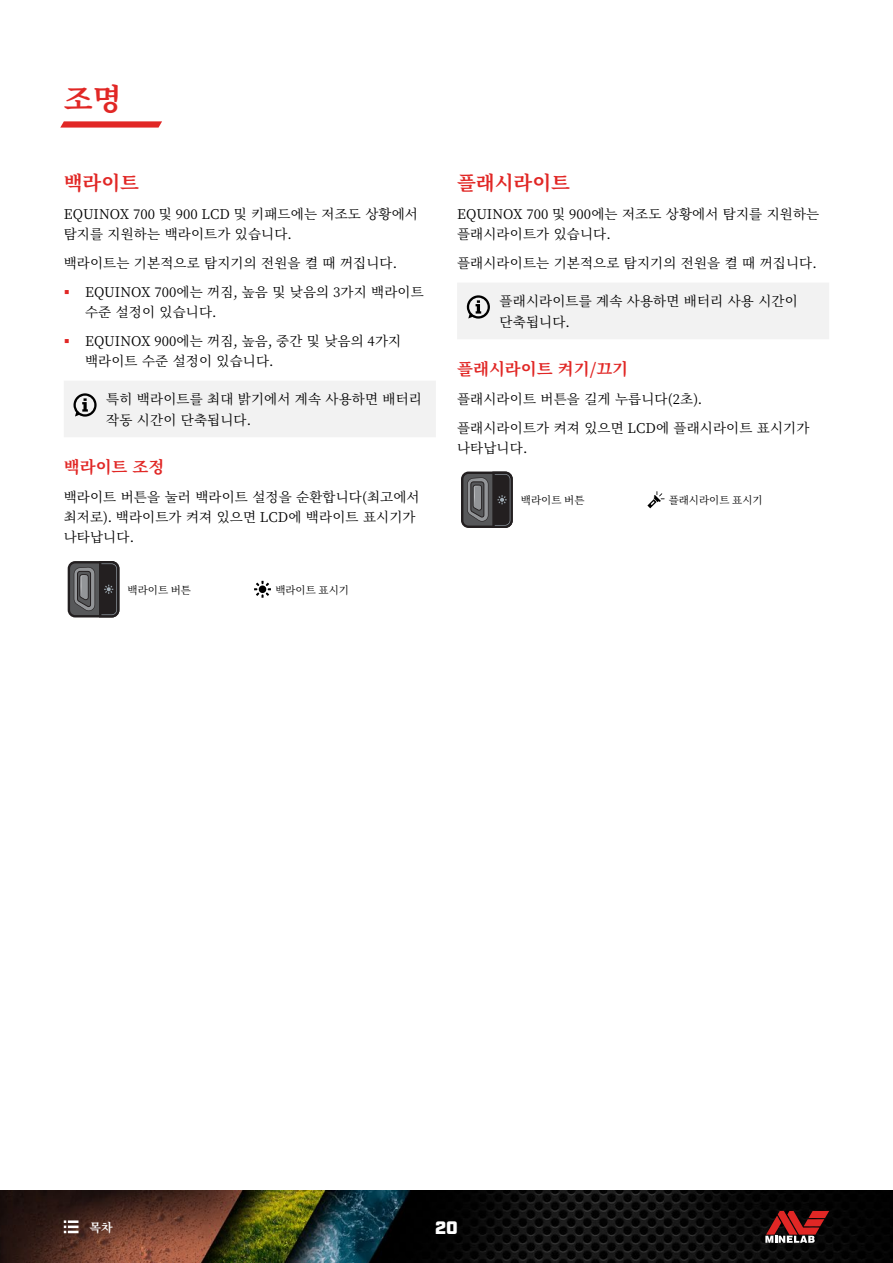
<style>
.page{position:relative;width:893px;height:1263px;background:#fff}
.page>*{position:absolute;margin:0;border:0;box-sizing:border-box;transform-origin:0 0}
.H1_TOC{font:700 30px "Noto Serif KR";color:#e12725}
.H2_TOC{font:700 19.5px "Noto Serif KR";color:#e12725}
.t1{font:900 18px "Industry";color:#fff}
.t2{font:700 16.5px "Noto Serif KR";color:#e12725}
.Body{font:13.5px/20.2px "Noto Serif KR";letter-spacing:.01em;color:#000}
.t3{font:700 12px "Noto Serif KR";color:#fff}
.Annotation_Left{font:10.5px "Noto Serif KR";color:#000}
</style>
<div class="page">
<svg style="left:60px;top:121px;width:102px;height:7px"></svg>
<img style="left:0;top:1190px;width:893px;height:73px">
<svg style="left:64px;top:1220px;width:15px;height:13px"></svg>
<svg style="left:765px;top:1211px;width:64px;height:32px;background:#7a2f2e"></svg>
<div style="left:64px;top:381px;width:372px;height:56px;background:#f2f2f2"></div>
<svg style="left:68px;top:561px;width:51px;height:56px;background:#4a494b"></svg>
<svg style="left:254px;top:581px;width:17px;height:17px"></svg>
<div style="left:457px;top:283px;width:372px;height:56px;background:#f2f2f2"></div>
<svg style="left:461px;top:471px;width:52px;height:57px;background:#4c4a4c"></svg>
<svg style="left:647px;top:491px;width:18px;height:17px"></svg>
<p class="H1_TOC" style="left:64px;top:82px;width:59px">조명</p>
<p class="H2_TOC" style="left:64px;top:172px;width:77px">백라이트</p>
<p class="Body" style="left:64px;top:204px;width:356px">EQUINOX 700 및 900 LCD 및 키패드에는 저조도 상황에서 탐지를 지원하는 백라이트가 있습니다.</p>
<p class="Body" style="left:64px;top:253px;width:332px">백라이트는 기본적으로 탐지기의 전원을 켤 때 꺼집니다.</p>
<p class="Body" style="left:85px;top:282px;width:340px">EQUINOX 700에는 꺼짐, 높음 및 낮음의 3가지 백라이트 수준 설정이 있습니다.</p>
<p class="Body" style="left:85px;top:331px;width:318px">EQUINOX 900에는 꺼짐, 높음, 중간 및 낮음의 4가지 백라이트 수준 설정이 있습니다.</p>
<p class="Body" style="left:106px;top:389px;width:317px">특히 백라이트를 최대 밝기에서 계속 사용하면 배터리 작동 시간이 단축됩니다.</p>
<h3 class="t2" style="left:64px;top:458px;width:102px">백라이트 조정</h3>
<p class="Body" style="left:64px;top:487px;width:357px">백라이트 버튼을 눌러 백라이트 설정을 순환합니다(최고에서 최저로). 백라이트가 켜져 있으면 LCD에 백라이트 표시기가 나타납니다.</p>
<p class="Annotation_Left" style="left:128px;top:584px;width:65px">백라이트 버튼</p>
<p class="Annotation_Left" style="left:275px;top:584px;width:75px">백라이트 표시기</p>
<p class="H2_TOC" style="left:457px;top:172px;width:115px">플래시라이트</p>
<p class="Body" style="left:457px;top:204px;width:364px">EQUINOX 700 및 900에는 저조도 상황에서 탐지를 지원하는 플래시라이트가 있습니다.</p>
<p class="Body" style="left:457px;top:253px;width:359px">플래시라이트는 기본적으로 탐지기의 전원을 켤 때 꺼집니다.</p>
<p class="Body" style="left:500px;top:291px;width:300px">플래시라이트를 계속 사용하면 배터리 사용 시간이 단축됩니다.</p>
<h3 class="t2" style="left:457px;top:360px;width:173px">플래시라이트 켜기/끄기</h3>
<p class="Body" style="left:457px;top:389px;width:244px">플래시라이트 버튼을 길게 누릅니다(2초).</p>
<p class="Body" style="left:457px;top:418px;width:354px">플래시라이트가 켜져 있으면 LCD에 플래시라이트 표시기가 나타납니다.</p>
<p class="Annotation_Left" style="left:521px;top:494px;width:65px">백라이트 버튼</p>
<p class="Annotation_Left" style="left:669px;top:494px;width:95px">플래시라이트 표시기</p>
<p class="t3" style="left:90px;top:1220px;width:25px">목차</p>
<h3 class="t1" style="left:435px;top:1217px;width:24px">20</h3>
</div>
